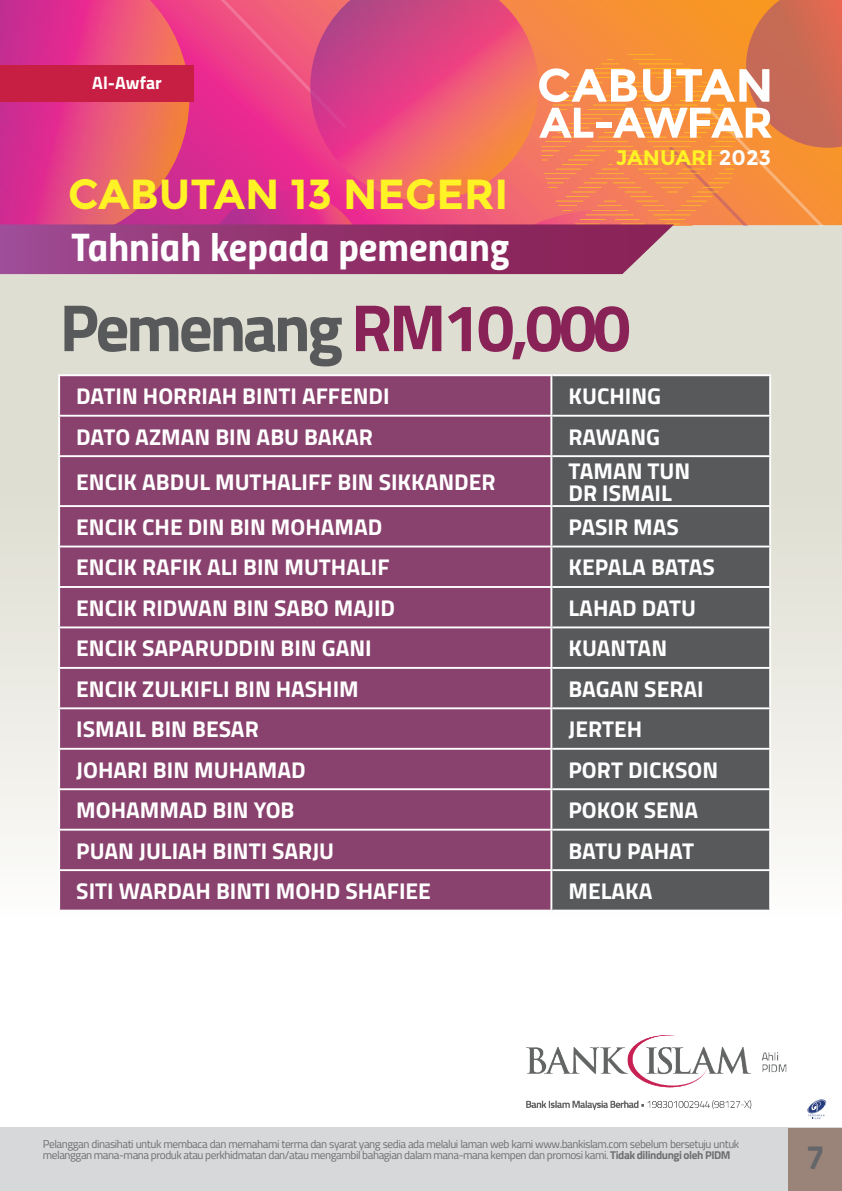
<style>
.page{position:relative;width:842px;height:1191px;background:#fff}
.page>*{position:absolute;margin:0;border:0;box-sizing:border-box;transform-origin:0 0}
.t1{font:700 66.7px "Titillium";letter-spacing:-.05em;color:#58595b}
.t2{font:700 42px "Montserrat";color:#fff225}
.t3{font:40.1px "Titillium Bold Upright";color:#fff}
.t4{font:700 34px "Titillium";color:#656669}
.t5{font:700 22.8px/22px "Titillium";color:#fff}
.t6{font:700 21px "Montserrat";color:#fff225}
.t7{font:700 17.9px "Titillium";color:#fff}
.t8{font:11.3px/11.3px "Titillium";letter-spacing:-.04em;color:#6e6f71}
.s1{color:#fff}
.s2{color:#892357}
.s3{font-weight:700}
</style>
<div class="page">
<div style="left:0;top:225px;width:842px;height:797px;background:linear-gradient(to bottom,#d5d4c4,#fff)"></div>
<div style="left:0;top:1127px;width:842px;height:64px;background:#d7d8d9"></div>
<svg style="left:807px;top:1099px;width:19px;height:20px"></svg>
<div style="left:788px;top:1127px;width:54px;height:64px;background:#9a8479"></div>
<img style="left:526px;top:1035px;width:261px;height:75px">
<svg style="left:0;top:0;width:842px;height:274px;background:#db6172"></svg>
<div style="left:60px;top:376px;width:490px;height:533px;background:#89416d"></div>
<div style="left:552px;top:376px;width:217px;height:533px;background:#58595b"></div>
<hr style="left:552px;top:374px;width:219px;height:2px;background:#fff">
<hr style="left:769px;top:376px;width:2px;height:39px;background:#fff">
<hr style="left:552px;top:415px;width:219px;height:2px;background:#fff">
<hr style="left:769px;top:417px;width:2px;height:38px;background:#fff">
<hr style="left:552px;top:455px;width:219px;height:2px;background:#fff">
<hr style="left:769px;top:457px;width:2px;height:48px;background:#fff">
<hr style="left:552px;top:505px;width:219px;height:2px;background:#fff">
<hr style="left:769px;top:507px;width:2px;height:38px;background:#fff">
<hr style="left:552px;top:545px;width:219px;height:2px;background:#fff">
<hr style="left:769px;top:547px;width:2px;height:39px;background:#fff">
<hr style="left:552px;top:586px;width:219px;height:2px;background:#fff">
<hr style="left:769px;top:588px;width:2px;height:38px;background:#fff">
<hr style="left:552px;top:626px;width:219px;height:2px;background:#fff">
<hr style="left:769px;top:628px;width:2px;height:39px;background:#fff">
<hr style="left:552px;top:667px;width:219px;height:2px;background:#fff">
<hr style="left:769px;top:669px;width:2px;height:38px;background:#fff">
<hr style="left:552px;top:707px;width:219px;height:2px;background:#fff">
<hr style="left:769px;top:709px;width:2px;height:39px;background:#fff">
<hr style="left:552px;top:748px;width:219px;height:1px;background:#fff">
<hr style="left:769px;top:749px;width:2px;height:39px;background:#fff">
<hr style="left:552px;top:788px;width:219px;height:2px;background:#fff">
<hr style="left:769px;top:790px;width:2px;height:38px;background:#fff">
<hr style="left:552px;top:828px;width:219px;height:2px;background:#fff">
<hr style="left:769px;top:830px;width:2px;height:39px;background:#fff">
<hr style="left:552px;top:869px;width:219px;height:2px;background:#fff">
<hr style="left:769px;top:871px;width:2px;height:38px;background:#fff">
<hr style="left:552px;top:909px;width:219px;height:2px;background:#fff">
<hr style="left:58px;top:374px;width:494px;height:2px;background:#fff">
<hr style="left:58px;top:376px;width:2px;height:39px;background:#fff">
<hr style="left:550px;top:376px;width:2px;height:39px;background:#fff">
<hr style="left:58px;top:415px;width:494px;height:2px;background:#fff">
<hr style="left:58px;top:417px;width:2px;height:38px;background:#fff">
<hr style="left:550px;top:417px;width:2px;height:38px;background:#fff">
<hr style="left:58px;top:455px;width:494px;height:2px;background:#fff">
<hr style="left:58px;top:457px;width:2px;height:48px;background:#fff">
<hr style="left:550px;top:457px;width:2px;height:48px;background:#fff">
<hr style="left:58px;top:505px;width:494px;height:2px;background:#fff">
<hr style="left:58px;top:507px;width:2px;height:38px;background:#fff">
<hr style="left:550px;top:507px;width:2px;height:38px;background:#fff">
<hr style="left:58px;top:545px;width:494px;height:2px;background:#fff">
<hr style="left:58px;top:547px;width:2px;height:39px;background:#fff">
<hr style="left:550px;top:547px;width:2px;height:39px;background:#fff">
<hr style="left:58px;top:586px;width:494px;height:2px;background:#fff">
<hr style="left:58px;top:588px;width:2px;height:38px;background:#fff">
<hr style="left:550px;top:588px;width:2px;height:38px;background:#fff">
<hr style="left:58px;top:626px;width:494px;height:2px;background:#fff">
<hr style="left:58px;top:628px;width:2px;height:39px;background:#fff">
<hr style="left:550px;top:628px;width:2px;height:39px;background:#fff">
<hr style="left:58px;top:667px;width:494px;height:2px;background:#fff">
<hr style="left:58px;top:669px;width:2px;height:38px;background:#fff">
<hr style="left:550px;top:669px;width:2px;height:38px;background:#fff">
<hr style="left:58px;top:707px;width:494px;height:2px;background:#fff">
<hr style="left:58px;top:709px;width:2px;height:39px;background:#fff">
<hr style="left:550px;top:709px;width:2px;height:39px;background:#fff">
<hr style="left:58px;top:748px;width:494px;height:1px;background:#fff">
<hr style="left:58px;top:749px;width:2px;height:39px;background:#fff">
<hr style="left:550px;top:749px;width:2px;height:39px;background:#fff">
<hr style="left:58px;top:788px;width:494px;height:2px;background:#fff">
<hr style="left:58px;top:790px;width:2px;height:38px;background:#fff">
<hr style="left:550px;top:790px;width:2px;height:38px;background:#fff">
<hr style="left:58px;top:828px;width:494px;height:2px;background:#fff">
<hr style="left:58px;top:830px;width:2px;height:39px;background:#fff">
<hr style="left:550px;top:830px;width:2px;height:39px;background:#fff">
<hr style="left:58px;top:869px;width:494px;height:2px;background:#fff">
<hr style="left:58px;top:871px;width:2px;height:38px;background:#fff">
<hr style="left:550px;top:871px;width:2px;height:38px;background:#fff">
<hr style="left:58px;top:909px;width:494px;height:2px;background:#fff">
<p class="t7" style="left:92px;top:69px;width:71px">Al-Awfar</p>
<h2 class="t2" style="left:68px;top:169px;width:442px">CABUTAN 13 NEGERI</h2>
<h3 class="t3" style="left:72px;top:215px;width:439px">Tahniah kepada pemenang</h3>
<p class="t6" style="left:616px;top:145px;width:157px">JANUARI <span class="s1">2023</span></p>
<h1 class="t1" style="left:60px;top:277px;width:573px">Pemenang <span class="s2">RM10,000</span></h1>
<p class="t5" style="left:76px;top:384px;width:315px">DATIN HORRIAH BINTI AFFENDI</p>
<p class="t5" style="left:568px;top:384px;width:94px">KUCHING</p>
<p class="t5" style="left:76px;top:424px;width:298px">DATO AZMAN BIN ABU BAKAR</p>
<p class="t5" style="left:568px;top:424px;width:93px">RAWANG</p>
<p class="t5" style="left:76px;top:469px;width:421px">ENCIK ABDUL MUTHALIFF BIN SIKKANDER</p>
<p class="t5" style="left:568px;top:458px;width:123px">TAMAN TUN<br>DR ISMAIL</p>
<p class="t5" style="left:76px;top:515px;width:308px">ENCIK CHE DIN BIN MOHAMAD</p>
<p class="t5" style="left:568px;top:515px;width:112px">PASIR MAS</p>
<p class="t5" style="left:76px;top:555px;width:315px">ENCIK RAFIK ALI BIN MUTHALIF</p>
<p class="t5" style="left:568px;top:555px;width:148px">KEPALA BATAS</p>
<p class="t5" style="left:76px;top:595px;width:320px">ENCIK RIDWAN BIN SABO MAJID</p>
<p class="t5" style="left:568px;top:595px;width:129px">LAHAD DATU</p>
<p class="t5" style="left:76px;top:636px;width:297px">ENCIK SAPARUDDIN BIN GANI</p>
<p class="t5" style="left:568px;top:636px;width:100px">KUANTAN</p>
<p class="t5" style="left:76px;top:676px;width:284px">ENCIK ZULKIFLI BIN HASHIM</p>
<p class="t5" style="left:568px;top:676px;width:137px">BAGAN SERAI</p>
<p class="t5" style="left:76px;top:717px;width:184px">ISMAIL BIN BESAR</p>
<p class="t5" style="left:568px;top:717px;width:75px">JERTEH</p>
<p class="t5" style="left:76px;top:757px;width:231px">JOHARI BIN MUHAMAD</p>
<p class="t5" style="left:568px;top:757px;width:151px">PORT DICKSON</p>
<p class="t5" style="left:76px;top:798px;width:220px">MOHAMMAD BIN YOB</p>
<p class="t5" style="left:568px;top:798px;width:131px">POKOK SENA</p>
<p class="t5" style="left:76px;top:838px;width:259px">PUAN JULIAH BINTI SARJU</p>
<p class="t5" style="left:568px;top:838px;width:127px">BATU PAHAT</p>
<p class="t5" style="left:76px;top:879px;width:356px">SITI WARDAH BINTI MOHD SHAFIEE</p>
<p class="t5" style="left:568px;top:879px;width:86px">MELAKA</p>
<p class="t8" style="left:43px;top:1137px;width:698px">Pelanggan dinasihati untuk membaca dan memahami terma dan syarat yang sedia ada melalui laman web kami www.bankislam.com sebelum bersetuju untuk melanggan mana-mana produk atau perkhidmatan dan/atau mengambil bahagian dalam mana-mana kempen dan promosi kami. <span class="s3">Tidak dilindungi oleh PIDM</span></p>
<h3 class="t4" style="left:806px;top:1131px;width:21px">7</h3>
</div>
